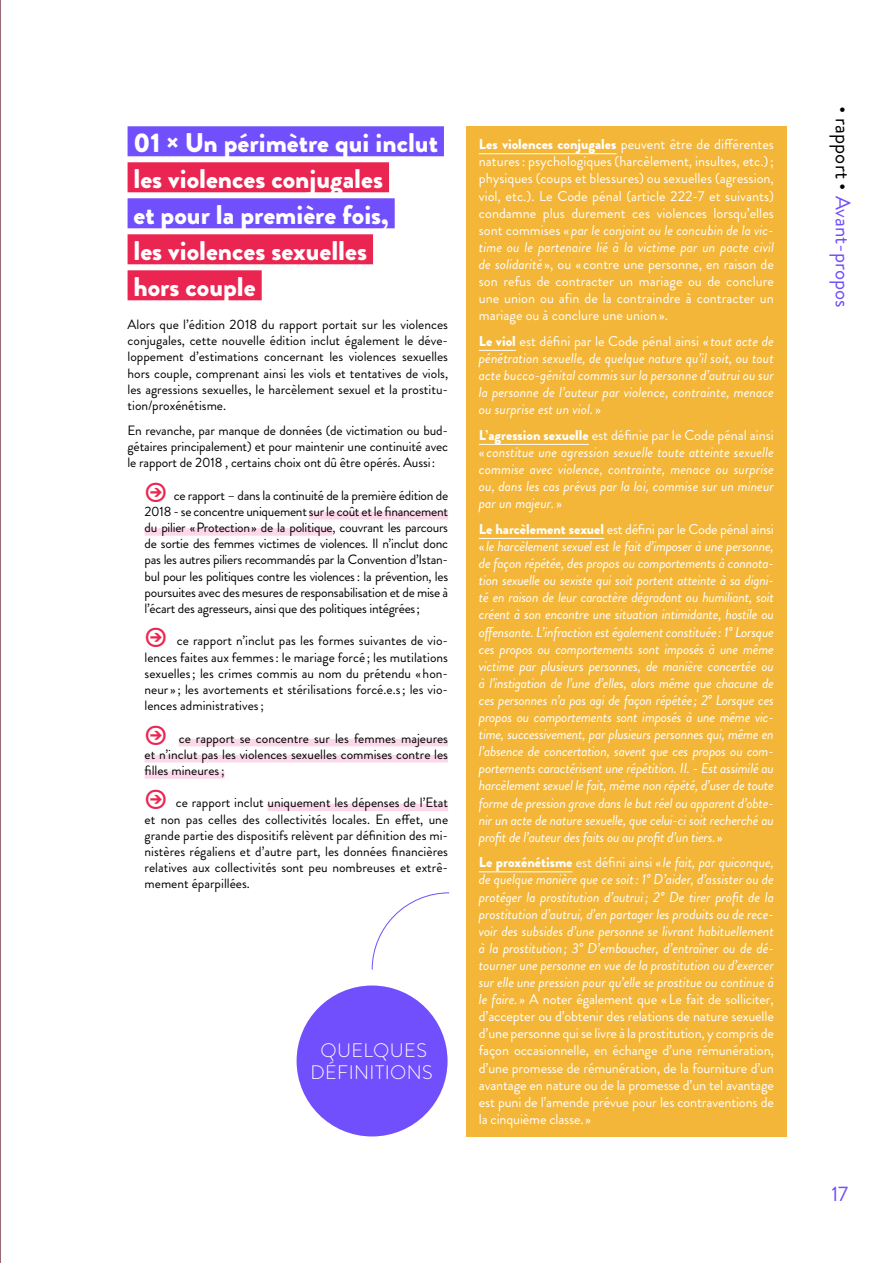
<style>
.page{position:relative;width:893px;height:1263px;background:#fff}
.page>*{position:absolute;margin:0;border:0;box-sizing:border-box;transform-origin:0 0}
.t1{font:900 27px/36px "Brandon Grotesque";color:#fff}
.t2{font:21px "Brandon Grotesque";color:#714ffc}
.t3{font:300 19.5px/22.5px "Brandon Grotesque";letter-spacing:.02em;color:#fff;text-align:center}
.t4{font:italic 14.25px/17.1px "Brandon Grotesque";letter-spacing:-.005em;color:#fff;text-align:justify}
.t5{font:14.25px/17.1px "Brandon Grotesque";color:#fff;text-align:justify}
.t6{font:13.5px/16.2px "Brandon Grotesque";color:#000;text-align:justify}
.s1{font-family:"Garet";font-weight:500;font-size:22.5px;color:#eb2551}
.s2{font-weight:900}
.s3{font-style:italic}
.s4{font-weight:900;font-style:normal}
.s5{font-style:normal}
.s6{color:#000}
</style>
<div class="page">
<hr style="left:0;top:0;width:1px;height:1263px;background:#000">
<div style="left:128px;top:126px;width:316px;height:30px;background:#714ffc"></div>
<div style="left:128px;top:162px;width:261px;height:30px;background:#eb2551"></div>
<div style="left:128px;top:198px;width:267px;height:30px;background:#714ffc"></div>
<div style="left:128px;top:234px;width:245px;height:30px;background:#eb2551"></div>
<div style="left:128px;top:270px;width:134px;height:30px;background:#eb2551"></div>
<div style="left:309px;top:512px;width:139px;height:7px;background:#fcd8e8"></div>
<div style="left:145px;top:528px;width:187px;height:8px;background:#fcd8e8"></div>
<div style="left:179px;top:739px;width:269px;height:7px;background:#fcd8e8"></div>
<div style="left:145px;top:755px;width:303px;height:7px;background:#fcd8e8"></div>
<div style="left:145px;top:771px;width:80px;height:8px;background:#fcd8e8"></div>
<div style="left:268px;top:804px;width:180px;height:7px;background:#fcd8e8"></div>
<div style="left:466px;top:126px;width:321px;height:1010px;background:#f3b638"></div>
<hr style="left:479px;top:153px;width:137px;height:1px;background:#fff">
<hr style="left:479px;top:350px;width:37px;height:1px;background:#fff">
<hr style="left:479px;top:444px;width:110px;height:1px;background:#fff">
<hr style="left:479px;top:538px;width:125px;height:1px;background:#fff">
<hr style="left:479px;top:871px;width:93px;height:1px;background:#fff">
<div style="left:297px;top:985px;width:151px;height:151px;background:#714ffc;border-radius:50%"></div>
<svg style="left:371px;top:892px;width:79px;height:78px"></svg>
<h1 class="t1" style="left:134px;top:125px;width:306px">01 × Un périmètre qui inclut les violences conjugales<br>et pour la première fois,<br>les violences sexuelles<br>hors couple</h1>
<p class="t6" style="left:128px;top:316px;width:322px">Alors que l’édition 2018 du rapport portait sur les violences conjugales, cette nouvelle édition inclut également le déve&shy;loppement d’estimations concernant les violences sexuelles hors couple, comprenant ainsi les viols et tentatives de viols, les agressions sexuelles, le harcèlement sexuel et la prostitu&shy;tion/proxénétisme.</p>
<p class="t6" style="left:128px;top:422px;width:322px">En revanche, par manque de données (de victimation ou bud&shy;gétaires principalement) et pour maintenir une continuité avec le rapport de 2018 , certains choix ont dû être opérés. Aussi:</p>
<p class="t6" style="left:145px;top:487px;width:305px"><span class="s1">→</span> ce rapport – dans la continuité de la première édition de 2018 - se concentre uniquement sur le coût et le financement du pilier «Protection» de la politique, couvrant les parcours de sortie des femmes victimes de violences. Il n’inclut donc pas les autres piliers recommandés par la Convention d’Istan&shy;bul pour les politiques contre les violences : la prévention, les poursuites avec des mesures de responsabilisation et de mise à l’écart des agresseurs, ainsi que des politiques intégrées;</p>
<p class="t6" style="left:145px;top:633px;width:305px"><span class="s1">→</span> ce rapport n’inclut pas les formes suivantes de vio&shy;lences faites aux femmes: le mariage forcé ; les mutilations sexuelles; les crimes commis au nom du prétendu «hon&shy;neur » ; les avortements et stérilisations forcé.e.s; les vio&shy;lences administratives;</p>
<p class="t6" style="left:145px;top:730px;width:305px"><span class="s1">→</span> ce rapport se concentre sur les femmes majeures et n’inclut pas les violences sexuelles commises contre les filles mineures;</p>
<p class="t6" style="left:145px;top:795px;width:305px"><span class="s1">→</span> ce rapport inclut uniquement les dépenses de l’Etat et non pas celles des collectivités locales. En effet, une grande partie des dispositifs relèvent par définition des mi&shy;nistères régaliens et d’autre part, les données financières relatives aux collectivités sont peu nombreuses et extrê&shy;mement éparpillées.</p>
<h3 class="t3" style="left:310px;top:1039px;width:124px">QUELQUES<br>DÉFINITIONS</h3>
<p class="t5" style="left:479px;top:136px;width:297px"><span class="s2">Les violences conjugales</span> peuvent être de différentes natures: psychologiques (harcèlement, insultes, etc.); physiques (coups et blessures) ou sexuelles (agression, viol, etc.). Le Code pénal (article 222-7 et suivants) condamne plus durement ces violences lorsqu’elles sont commises « <span class="s3">par le conjoint ou le concubin de la vic&shy;time ou le partenaire lié à la victime par un pacte civil de solidarité</span> », ou « contre une personne, en raison de son refus de contracter un mariage ou de conclure une union ou afin de la contraindre à contracter un mariage ou à conclure une union ».</p>
<p class="t4" style="left:479px;top:333px;width:297px"><span class="s4">Le viol</span> <span class="s5">est défini par le Code pénal ainsi «</span> tout acte de pénétration sexuelle, de quelque nature qu’il soit, ou tout acte bucco-génital commis sur la personne d’autrui ou sur la personne de l’auteur par violence, contrainte, menace ou surprise est un viol. <span class="s5">»</span></p>
<p class="t4" style="left:479px;top:427px;width:297px"><span class="s4">L’agression sexuelle</span> <span class="s5">est définie par le Code pénal ainsi «</span> constitue une agression sexuelle toute atteinte sexuelle commise avec violence, contrainte, menace ou surprise ou, dans les cas prévus par la loi, commise sur un mineur par un majeur. <span class="s5">»</span></p>
<p class="t4" style="left:479px;top:521px;width:297px"><span class="s4">Le harcèlement sexuel</span> <span class="s5">est défini par le Code pénal ainsi «</span>le harcèlement sexuel est le fait d’imposer à une personne, de façon répétée, des propos ou comportements à connota&shy;tion sexuelle ou sexiste qui soit portent atteinte à sa digni&shy;té en raison de leur caractère dégradant ou humiliant, soit créent à son encontre une situation intimidante, hostile ou offensante. L’infraction est également constituée: 1° Lorsque ces propos ou comportements sont imposés à une même victime par plusieurs personnes, de manière concertée ou à l’instigation de l’une d’elles, alors même que chacune de ces personnes n’a pas agi de façon répétée; 2° Lorsque ces propos ou comportements sont imposés à une même vic&shy;time, successivement, par plusieurs personnes qui, même en l’absence de concertation, savent que ces propos ou com&shy;portements caractérisent une répétition. II. - Est assimilé au harcèlement sexuel le fait, même non répété, d’user de toute forme de pression grave dans le but réel ou apparent d’obte&shy;nir un acte de nature sexuelle, que celui-ci soit recherché au profit de l’auteur des faits ou au profit d’un tiers.<span class="s5">»</span></p>
<p class="t4" style="left:479px;top:854px;width:297px"><span class="s4">Le proxénétisme</span> <span class="s5">est défini ainsi «</span>le fait, par quiconque, de quelque manière que ce soit: 1° D’aider, d’assister ou de protéger la prostitution d’autrui; 2° De tirer profit de la prostitution d’autrui, d’en partager les produits ou de rece&shy;voir des subsides d’une personne se livrant habituellement à la prostitution; 3° D’embaucher, d’entraîner ou de dé&shy;tourner une personne en vue de la prostitution ou d’exercer sur elle une pression pour qu’elle se prostitue ou continue à le faire. <span class="s5">» A noter également que «Le fait de solliciter, d’accepter ou d’obtenir des relations de nature sexuelle d’une personne qui se livre à la prostitution, y compris de façon occasionnelle, en échange d’une rémunération, d’une promesse de rémunération, de la fourniture d’un avantage en nature ou de la promesse d’un tel avantage est puni de l’amende prévue pour les contraventions de la cinquième classe. »</span></p>
<h2 class="t2" style="left:857px;top:106px;width:203px;rotate:90deg"><span class="s6">• rapport •</span> Avant-propos</h2>
<h2 class="t2" style="left:831px;top:1179px;width:18px">17</h2>
</div>
